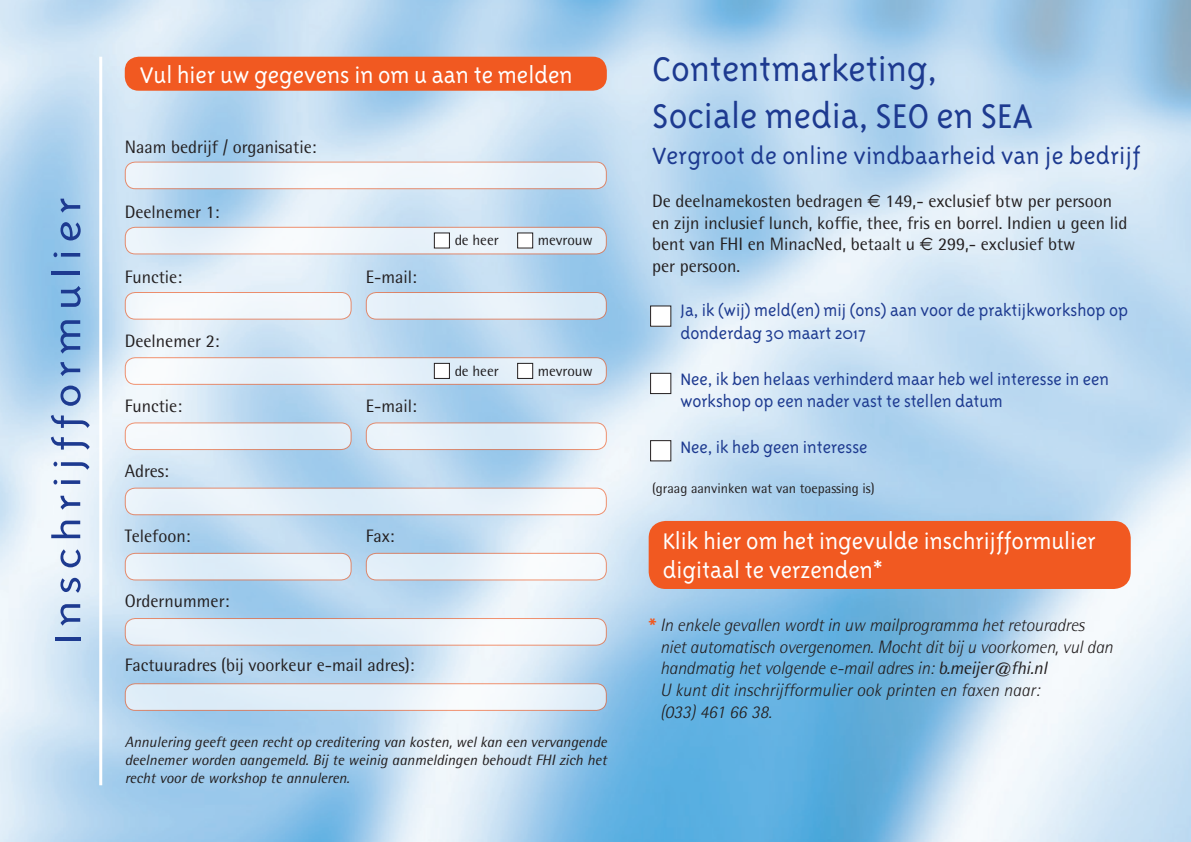
<style>
.page{position:relative;width:1191px;height:842px;background:#fff}
.page>*{position:absolute;margin:0;border:0;box-sizing:border-box;transform-origin:0 0}
.t1{font:300 42px "Triplex Sans OT";letter-spacing:.12em;color:#1d3a90;scale:1.23 1}
.t2{font:300 39.4px "Triplex Sans OT";color:#1d3a90}
.t3{font:300 27px "Triplex Sans OT";letter-spacing:.01em;color:#1d3a90}
.t4{font:300 26px/29px "Triplex Sans OT";color:#fff}
.t5{font:300 19px/22.8px "Triplex Sans OT";color:#1d3a90}
.t6{font:18px/21.6px "Rotis Semi Sans";color:#231f20}
.t7{font:italic 300 18px/21.6px "Rotis Semi Sans";letter-spacing:-.01em;color:#231f20}
.t8{font:italic 15px/18px "Rotis Semi Sans";color:#231f20;text-align:justify}
.t9{font:15px "Rotis Semi Sans";color:#231f20}
.t10{font:14px "Rotis Semi Sans";color:#231f20}
.s1{font-family:"Euro Sans Std"}
.s2{font-weight:700;font-style:normal;font-size:24px;color:#f15921}
.s3{font-weight:400}
</style>
<div class="page">
<img style="left:0;top:0;width:1191px;height:842px">
<hr style="left:99px;top:57px;width:3px;height:728px;background:#fff">
<svg style="left:125px;top:162px;width:481px;height:27px;fill:#ebf4fa"></svg>
<div style="left:125px;top:162px;width:482px;height:27px;border:1px solid #f15921;border-radius:10px"></div>
<div style="left:125px;top:227px;width:481px;height:27px;background:linear-gradient(to right,#f1f7fb,#e2eff8);border-radius:10px"></div>
<div style="left:125px;top:227px;width:482px;height:27px;border:1px solid #f15921;border-radius:10px"></div>
<div style="left:125px;top:292px;width:226px;height:27px;background:#f3f8fc;border-radius:10px"></div>
<div style="left:125px;top:292px;width:226px;height:28px;border:1px solid #f15921;border-radius:10px"></div>
<div style="left:125px;top:423px;width:226px;height:27px;background:linear-gradient(to right,#f9fbfc,#daeaf7);border-radius:10px"></div>
<div style="left:125px;top:422px;width:226px;height:28px;border:1px solid #f15921;border-radius:10px"></div>
<div style="left:125px;top:553px;width:226px;height:27px;background:#e4eff9;border-radius:10px"></div>
<div style="left:125px;top:553px;width:226px;height:27px;border:1px solid #f15921;border-radius:10px"></div>
<div style="left:366px;top:292px;width:240px;height:27px;background:#e3eff9;border-radius:10px"></div>
<div style="left:366px;top:292px;width:241px;height:28px;border:1px solid #f15921;border-radius:10px"></div>
<svg style="left:366px;top:423px;width:240px;height:27px;background:#e4f0f8"></svg>
<div style="left:366px;top:422px;width:241px;height:28px;border:1px solid #f15921;border-radius:10px"></div>
<div style="left:366px;top:553px;width:240px;height:27px;background:linear-gradient(to right,#dbebf7,#fbfdfd);border-radius:10px"></div>
<div style="left:366px;top:553px;width:241px;height:27px;border:1px solid #f15921;border-radius:10px"></div>
<div style="left:125px;top:358px;width:481px;height:26px;background:linear-gradient(to right,#f4f9fc,#dcebf6);border-radius:10px"></div>
<div style="left:125px;top:357px;width:482px;height:28px;border:1px solid #f15921;border-radius:10px"></div>
<div style="left:125px;top:488px;width:481px;height:27px;background:linear-gradient(to right,#e3eff8,#edf5fb);border-radius:10px"></div>
<div style="left:125px;top:488px;width:482px;height:27px;border:1px solid #f15921;border-radius:10px"></div>
<div style="left:125px;top:618px;width:481px;height:27px;background:linear-gradient(to right,#dfedf8,#f2f8fc);border-radius:10px"></div>
<div style="left:125px;top:618px;width:482px;height:28px;border:1px solid #f15921;border-radius:10px"></div>
<svg style="left:125px;top:684px;width:481px;height:26px;fill:#e2eff9"></svg>
<div style="left:125px;top:683px;width:482px;height:28px;border:1px solid #f15921;border-radius:10px"></div>
<div style="left:434px;top:233px;width:15px;height:15px;background:#fff"></div>
<div style="left:434px;top:232px;width:16px;height:17px;border:1px solid #231f20"></div>
<div style="left:517px;top:233px;width:16px;height:15px;background:#fff"></div>
<div style="left:517px;top:232px;width:16px;height:17px;border:1px solid #231f20"></div>
<div style="left:434px;top:363px;width:15px;height:15px;background:#fff"></div>
<div style="left:434px;top:363px;width:16px;height:16px;border:1px solid #231f20"></div>
<div style="left:517px;top:363px;width:16px;height:15px;background:#fff"></div>
<div style="left:517px;top:363px;width:16px;height:16px;border:1px solid #231f20"></div>
<div style="left:125px;top:57px;width:482px;height:34px;background:#f15921;border-radius:14px"></div>
<div style="left:648px;top:521px;width:482px;height:68px;background:#f15921;border-radius:17px"></div>
<div style="left:650px;top:306px;width:21px;height:20px;background:#fff"></div>
<div style="left:650px;top:305px;width:21px;height:22px;border:1px solid #231f20"></div>
<div style="left:650px;top:373px;width:21px;height:21px;background:#fff"></div>
<div style="left:650px;top:373px;width:21px;height:21px;border:1px solid #231f20"></div>
<div style="left:650px;top:441px;width:21px;height:20px;background:#fff"></div>
<div style="left:650px;top:440px;width:21px;height:21px;border:1px solid #231f20"></div>
<p class="t1" style="left:45px;top:645px;width:365px;rotate:-90deg">Inschrijfformulier</p>
<p class="t4" style="left:140px;top:61px;width:434px">Vul hier uw gegevens in om u aan te melden</p>
<p class="t2" style="left:652px;top:48px;width:286px">Contentmarketing,</p>
<p class="t2" style="left:652px;top:95px;width:382px">Sociale media, SEO en SEA</p>
<p class="t3" style="left:652px;top:142px;width:490px">Vergroot de online vindbaarheid van je bedrijf</p>
<p class="t6" style="left:125px;top:136px;width:193px">Naam bedrijf / organisatie:</p>
<p class="t6" style="left:125px;top:201px;width:96px">Deelnemer 1:</p>
<p class="t6" style="left:125px;top:266px;width:59px">Functie:</p>
<p class="t6" style="left:366px;top:266px;width:53px">E-mail:</p>
<p class="t6" style="left:125px;top:330px;width:96px">Deelnemer 2:</p>
<p class="t6" style="left:125px;top:395px;width:59px">Functie:</p>
<p class="t6" style="left:366px;top:395px;width:53px">E-mail:</p>
<p class="t6" style="left:125px;top:460px;width:46px">Adres:</p>
<p class="t6" style="left:125px;top:525px;width:67px">Telefoon:</p>
<p class="t6" style="left:366px;top:525px;width:30px">Fax:</p>
<p class="t6" style="left:125px;top:590px;width:106px">Ordernummer:</p>
<p class="t6" style="left:125px;top:654px;width:291px">Factuuradres (bij voorkeur e-mail adres):</p>
<p class="t9" style="left:454px;top:231px;width:46px">de heer</p>
<p class="t9" style="left:538px;top:231px;width:57px">mevrouw</p>
<p class="t9" style="left:454px;top:362px;width:46px">de heer</p>
<p class="t9" style="left:538px;top:362px;width:57px">mevrouw</p>
<p class="t8" style="left:125px;top:733px;width:483px">Annulering geeft geen recht op creditering van kosten, wel kan een vervangende deelnemer worden aangemeld. Bij te weinig aanmeldingen behoudt FHI zich het recht voor de workshop te annuleren.</p>
<p class="t6" style="left:652px;top:190px;width:477px">De deelnamekosten bedragen <span class="s1">€</span> 149,- exclusief btw per persoon en zijn inclusief lunch, koffie, thee, fris en borrel. Indien u geen lid bent van FHI en MinacNed, betaalt u <span class="s1">€</span> 299,- exclusief btw</p>
<p class="t6" style="left:652px;top:255px;width:89px">per persoon.</p>
<p class="t5" style="left:680px;top:299px;width:449px">Ja, ik (wij) meld(en) mij (ons) aan voor de praktijkworkshop op donderdag 30 maart 2017</p>
<p class="t5" style="left:680px;top:368px;width:430px">Nee, ik ben helaas verhinderd maar heb wel interesse in een workshop op een nader vast te stellen datum</p>
<p class="t5" style="left:680px;top:436px;width:189px">Nee, ik heb geen interesse</p>
<p class="t10" style="left:652px;top:480px;width:224px">(graag aanvinken wat van toepassing is)</p>
<p class="t4" style="left:663px;top:527px;width:434px">Klik hier om het ingevulde inschrijfformulier digitaal te verzenden*</p>
<p class="t7" style="left:660px;top:614px;width:454px;text-indent:-11px"><span class="s2">*</span> In enkele gevallen wordt in uw mailprogramma het retouradres niet automatisch overgenomen. Mocht dit bij u voorkomen, vul dan handmatig het volgende e-mail adres in: <span class="s3">b.meijer@fhi.nl<br></span>U kunt dit inschrijfformulier ook printen en faxen naar:<br>(033) 461 66 38.</p>
</div>
